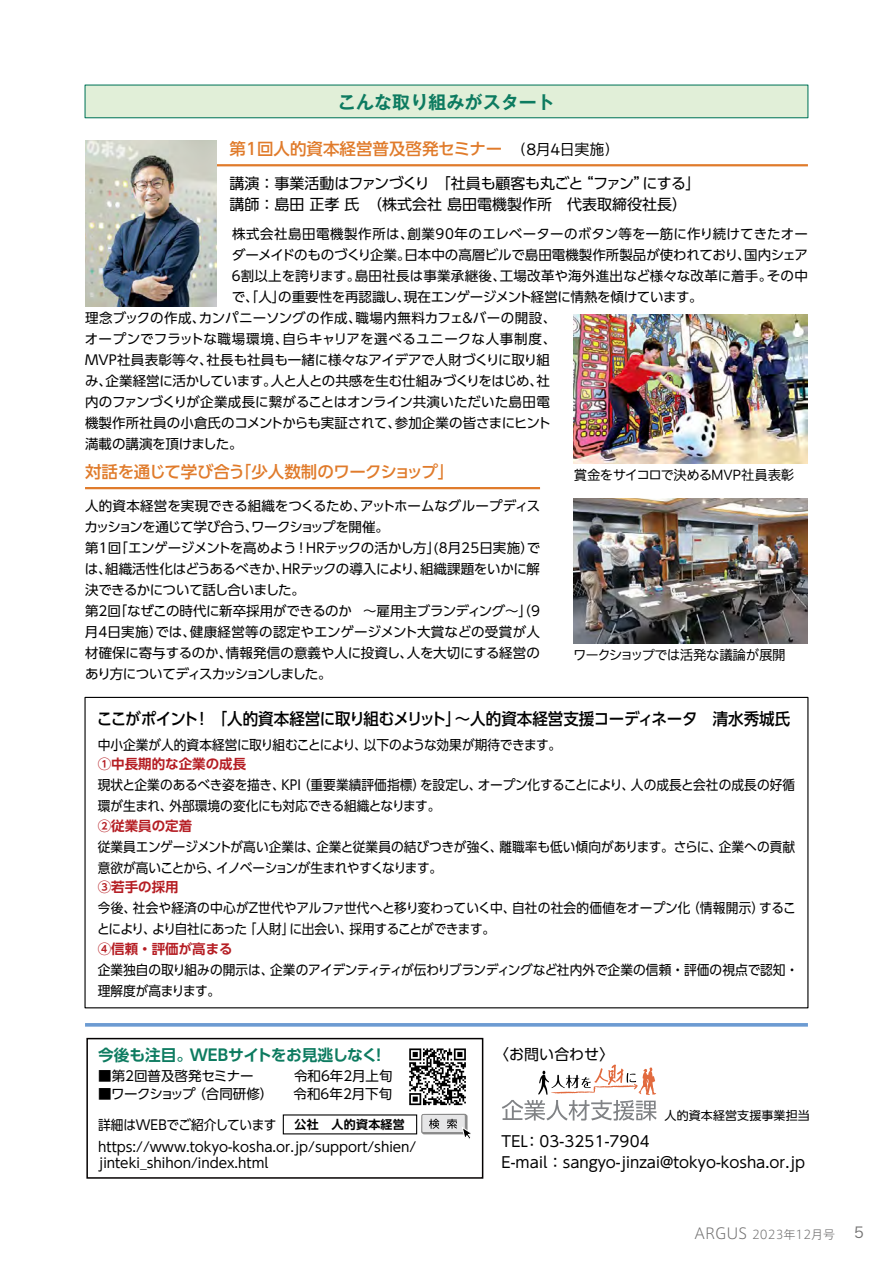
<style>
.page{position:relative;width:893px;height:1263px;background:#fff}
.page>*{position:absolute;margin:0;border:0;box-sizing:border-box;transform-origin:0 0}
.t1{font:700 18px "Gothic MB101 Pro De";letter-spacing:.005em;color:#0d7b60}
.t2{font:500 16.5px "UD Shin Go Pro";letter-spacing:-.015em;color:#000;scale:.94 1}
.t3{font:500 16.5px "UD Shin Go Pro";letter-spacing:-.005em;color:#e07b2b}
.t4{font:500 16.5px "UD Shin Go Pro";letter-spacing:-.025em;color:#e07b2b}
.t5{font:700 15.75px "UD Shin Go Pro De";letter-spacing:-.01em;color:#0d7b60}
.t6{font:15px/21px "UD Shin Go Pro";color:#000}
.t7{font:15px "Hira Kaku Pro W3";color:#727171}
.t8{font:13.5px/21px "UD Shin Go Pro";letter-spacing:-.005em;color:#000}
.t9{font:13.5px/21px "UD Shin Go Pro";letter-spacing:-.005em;color:#000;scale:.94 1}
.t10{font:13.5px "UD Shin Go Pro";letter-spacing:.025em;color:#000}
.t11{font:13.5px "UD Shin Go Pro";letter-spacing:.02em;color:#000}
.t12{font:13.5px "UD Shin Go Pro";letter-spacing:-.025em;color:#000}
.t13{font:13.5px "UD Shin Go Pro";letter-spacing:-.03em;color:#000}
.t14{font:13.5px "UD Shin Go Pro";letter-spacing:.03em;color:#000}
.t15{font:13.5px "Iwa UCDA Goth Std R2";letter-spacing:-.04em;color:#000}
.t16{font:700 13.5px "UD Shin Go Pro De";color:#b51d23}
.t17{font:12px "Axis Basic Std N L";color:#727171}
.t18{font:12px "UD Shin Go Pro";letter-spacing:.01em;color:#000}
.t19{font:700 12px "UD Shin Go Pro De";letter-spacing:.025em;color:#000}
.s1{font-family:"Iwa UCDA Goth Std R2";font-weight:400;font-size:15px;color:#000}
.s2{font-size:15px}
</style>
<div class="page">
<hr style="left:174px;top:164px;width:634px;height:2px;background:#e07b2b">
<hr style="left:85px;top:487px;width:455px;height:2px;background:#e07b2b">
<div style="left:86px;top:1038px;width:397px;height:141px;border:2px solid #040000"></div>
<div style="left:85px;top:85px;width:723px;height:33px;background:#e1efd8"></div>
<div style="left:84px;top:84px;width:724px;height:34px;border:1px solid #0d7b60"></div>
<img style="left:85px;top:140px;width:132px;height:166px">
<div style="left:421px;top:1114px;width:46px;height:20px;border:2px solid #8a8a8a;border-radius:2px"></div>
<div style="left:422px;top:1114px;width:43px;height:18px;background:#e6e6e7"></div>
<div style="left:421px;top:1114px;width:45px;height:19px;border:1px solid #8a8a8a"></div>
<svg style="left:429px;top:1119px;width:10px;height:10px"></svg>
<svg style="left:447px;top:1119px;width:24px;height:20px"></svg>
<svg style="left:502px;top:1064px;width:155px;height:57px"></svg>
<svg style="left:85px;top:1023px;width:723px;height:4px;background:#79a4d6"></svg>
<img style="left:574px;top:315px;width:234px;height:148px">
<img style="left:574px;top:499px;width:234px;height:144px">
<svg style="left:409px;top:1048px;width:57px;height:57px"></svg>
<h1 class="t1" style="left:338px;top:87px;width:218px">こんな取り組みがスタート</h1>
<p class="t3" style="left:230px;top:135px;width:399px">第1回人的資本経営普及啓発セミナー <span class="s1">（8月4日実施）　</span></p>
<p class="t6" style="left:230px;top:173px;width:472px">講演：事業活動はファンづくり　「社員も顧客も丸ごと“ファン”にする」講師：島田 正孝 氏　（株式会社 島田電機製作所　代表取締役社長）</p>
<p class="t10" style="left:232px;top:223px;width:577px">株式会社島田電機製作所は、創業90年のエレベーターのボタン等を一筋に作り続けてきたオー</p>
<p class="t8" style="left:232px;top:244px;width:577px">ダーメイドのものづくり企業。日本中の高層ビルで島田電機製作所製品が使われており、国内シェア</p>
<p class="t11" style="left:229px;top:265px;width:580px">６割以上を誇ります。島田社長は事業承継後、工場改革や海外進出など様々な改革に着手。その中</p>
<p class="t12" style="left:232px;top:286px;width:472px">で、「人」の重要性を再認識し、現在エンゲージメント経営に情熱を傾けています。</p>
<p class="t14" style="left:85px;top:307px;width:473px">理念ブックの作成、カンパニーソングの作成、職場内無料カフェ＆バーの開設、</p>
<p class="t10" style="left:85px;top:328px;width:473px">オープンでフラットな職場環境、自らキャリアを選べるユニークな人事制度、</p>
<p class="t8" style="left:85px;top:349px;width:466px">MVP社員表彰等々、社長も社員も一緒に様々なアイデアで人財づくりに取り組</p>
<p class="t13" style="left:85px;top:370px;width:466px">み、企業経営に活かしています。人と人との共感を生む仕組みづくりをはじめ、社</p>
<p class="t8" style="left:85px;top:391px;width:466px">内のファンづくりが企業成長に繋がることはオンライン共演いただいた島田電</p>
<p class="t8" style="left:85px;top:412px;width:467px">機製作所社員の小倉氏のコメントからも実証されて、参加企業の皆さまにヒント</p>
<p class="t8" style="left:85px;top:433px;width:159px">満載の講演を頂けました。</p>
<p class="t4" style="left:85px;top:458px;width:379px">対話を通じて学び合う「少人数制のワークショップ」　</p>
<p class="t8" style="left:84px;top:495px;width:457px">人的資本経営を実現できる組織をつくるため、アットホームなグループディスカッションを通じて学び合う、ワークショップを開催。<br>第1回「エンゲージメントを高めよう！HRテックの活かし方」(8月25日実施）では、組織活性化はどうあるべきか、HRテックの導入により、組織課題をいかに解決できるかについて話し合いました。<br>第2回「なぜこの時代に新卒採用ができるのか ～雇用主ブランディング～」（9月4日実施）では、健康経営等の認定やエンゲージメント大賞などの受賞が人材確保に寄与するのか、情報発信の意義や人に投資し、人を大切にする経営のあり方についてディスカッションしました。</p>
<p class="t15" style="left:574px;top:465px;width:222px">賞金をサイコロで決めるMVP社員表彰</p>
<p class="t15" style="left:573px;top:645px;width:214px">ワークショップでは活発な議論が展開</p>
<p class="t2" style="left:97px;top:705px;width:739px">ここがポイント！　「人的資本経営に取り組むメリット」～人的資本経営支援コーディネータ　清水秀城氏</p>
<p class="t9" style="left:98px;top:734px;width:495px">中小企業が人的資本経営に取り組むことにより、以下のような効果が期待できます。</p>
<p class="t16" style="left:98px;top:753px;width:150px">①中長期的な企業の成長</p>
<p class="t9" style="left:98px;top:774px;width:743px">現状と企業のあるべき姿を描き、KPI（重要業績評価指標）を設定し、オープン化することにより、人の成長と会社の成長の好循環が生まれ、外部環境の変化にも対応できる組織となります。</p>
<p class="t16" style="left:98px;top:814px;width:96px">②従業員の定着</p>
<p class="t9" style="left:98px;top:836px;width:743px">従業員エンゲージメントが高い企業は、企業と従業員の結びつきが強く、離職率も低い傾向があります。さらに、企業への貢献意欲が高いことから、イノベーションが生まれやすくなります。</p>
<p class="t16" style="left:98px;top:876px;width:82px">③若手の採用</p>
<p class="t9" style="left:97px;top:897px;width:745px">今後、社会や経済の中心がZ世代やアルファ世代へと移り変わっていく中、自社の社会的価値をオープン化（情報開示）することにより、より自社にあった「人財」に出会い、採用することができます。</p>
<p class="t16" style="left:98px;top:937px;width:136px">④信頼・評価が高まる</p>
<p class="t9" style="left:98px;top:959px;width:747px">企業独自の取り組みの開示は、企業のアイデンティティが伝わりブランディングなど社内外で企業の信頼・評価の視点で認知・理解度が高まります。</p>
<p class="t5" style="left:98px;top:1042px;width:290px">今後も注目。WEBサイトをお見逃しなく！</p>
<p class="t8" style="left:98px;top:1065px;width:296px">■第2回普及啓発セミナー　　　令和6年2月上旬</p>
<p class="t8" style="left:98px;top:1083px;width:295px">■ワークショップ（合同研修）　　令和6年2月下旬</p>
<p class="t9" style="left:98px;top:1114px;width:191px">詳細はWEBでご紹介しています</p>
<p class="t19" style="left:295px;top:1115px;width:112px">公社　人的資本経営</p>
<p class="t8" style="left:98px;top:1138px;width:320px;line-height:16.5px">https://www.tokyo-kosha.or.jp/support/shien/ jinteki_shihon/index.html</p>
<p class="t6" style="left:501px;top:1043px;width:107px">〈お問い合わせ〉</p>
<p class="t18" style="left:664px;top:1106px;width:147px">人的資本経営支援事業担当</p>
<p class="t6" style="left:499px;top:1131px;width:308px">ＴＥＬ：03-3251-7904<br>E-mail：sangyo-jinzai@tokyo-kosha.or.jp</p>
<p class="t17" style="left:694px;top:1225px;width:142px"><span class="s2">ARGUS</span> 2023年12月号</p>
<p class="t7" style="left:854px;top:1219px;width:11px">5</p>
</div>
